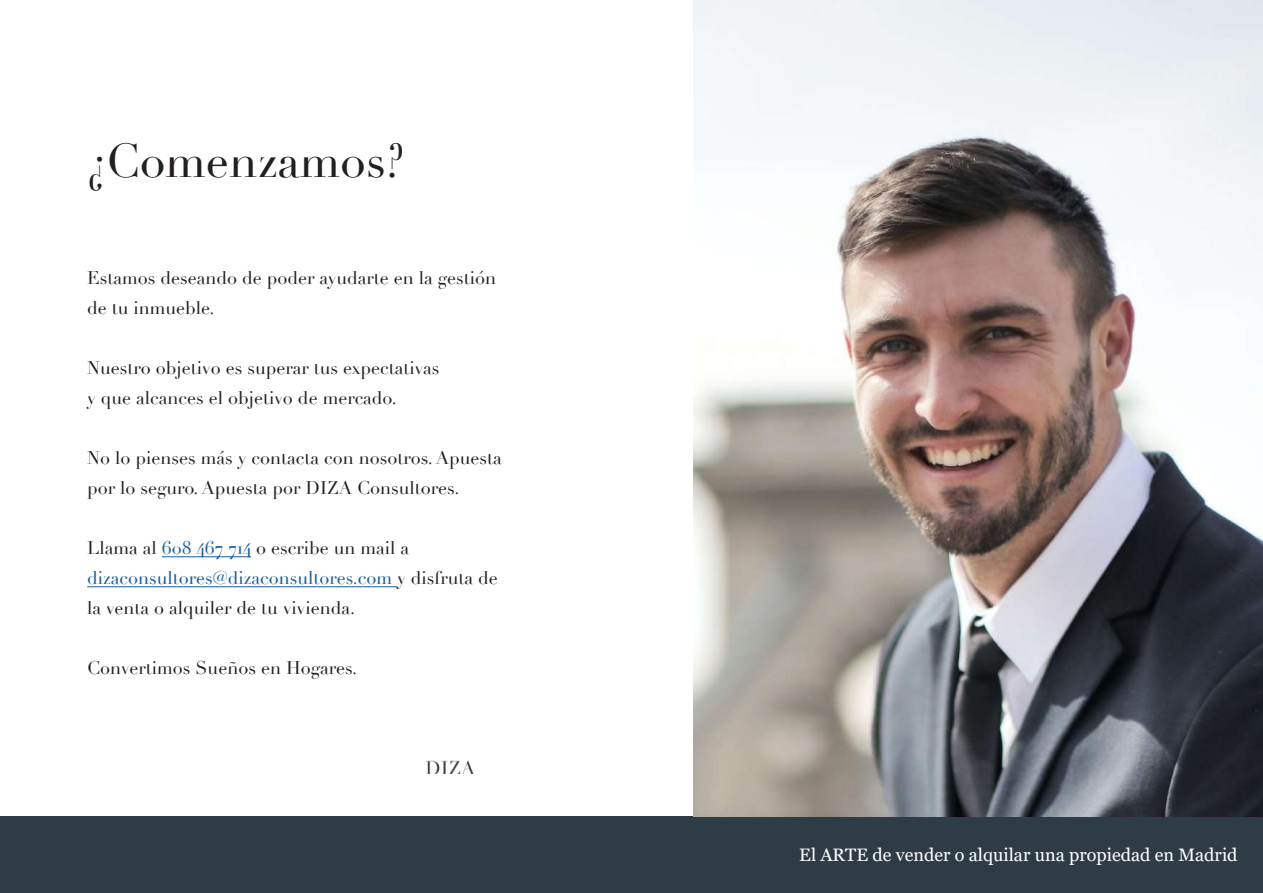
<style>
.page{position:relative;width:1263px;height:893px;background:#fff}
.page>*{position:absolute;margin:0;border:0;box-sizing:border-box;transform-origin:0 0}
.t1{font:46.5px "Didot";color:#231f20}
.t2{font:18px/30px "Didot";color:#231f20}
.t3{font:18px "Georgia";color:#fff}
.s1{color:#175d9e}
</style>
<div class="page">
<div style="left:0;top:816px;width:1263px;height:77px;background:#2d3c45"></div>
<hr style="left:162px;top:556px;width:89px;height:1px;background:#175d9e">
<hr style="left:87px;top:586px;width:310px;height:1px;background:#175d9e">
<img style="left:693px;top:0;width:570px;height:816px">
<img style="left:425px;top:760px;width:49px;height:13px">
<h1 class="t1" style="left:87px;top:133px;width:319px">¿Comenzamos?</h1>
<p class="t2" style="left:87px;top:263px;width:411px">Estamos deseando de poder ayudarte en la gestión de tu inmueble.</p>
<p class="t2" style="left:87px;top:353px;width:354px">Nuestro objetivo es superar tus expectativas y que alcances el objetivo de mercado.</p>
<p class="t2" style="left:87px;top:443px;width:416px">No lo pienses más y contacta con nosotros. Apuesta por lo seguro. Apuesta por DIZA Consultores.</p>
<p class="t2" style="left:87px;top:533px;width:412px">Llama al <span class="s1">608 467 714</span> o escribe un mail a <span class="s1">dizaconsultores@dizaconsultores.com</span> y disfruta de la venta o alquiler de tu vivienda.</p>
<p class="t2" style="left:87px;top:653px;width:271px">Convertimos Sueños en Hogares.</p>
<p class="t3" style="left:799px;top:844px;width:440px">El ARTE de vender o alquilar una propiedad en Madrid</p>
</div>
